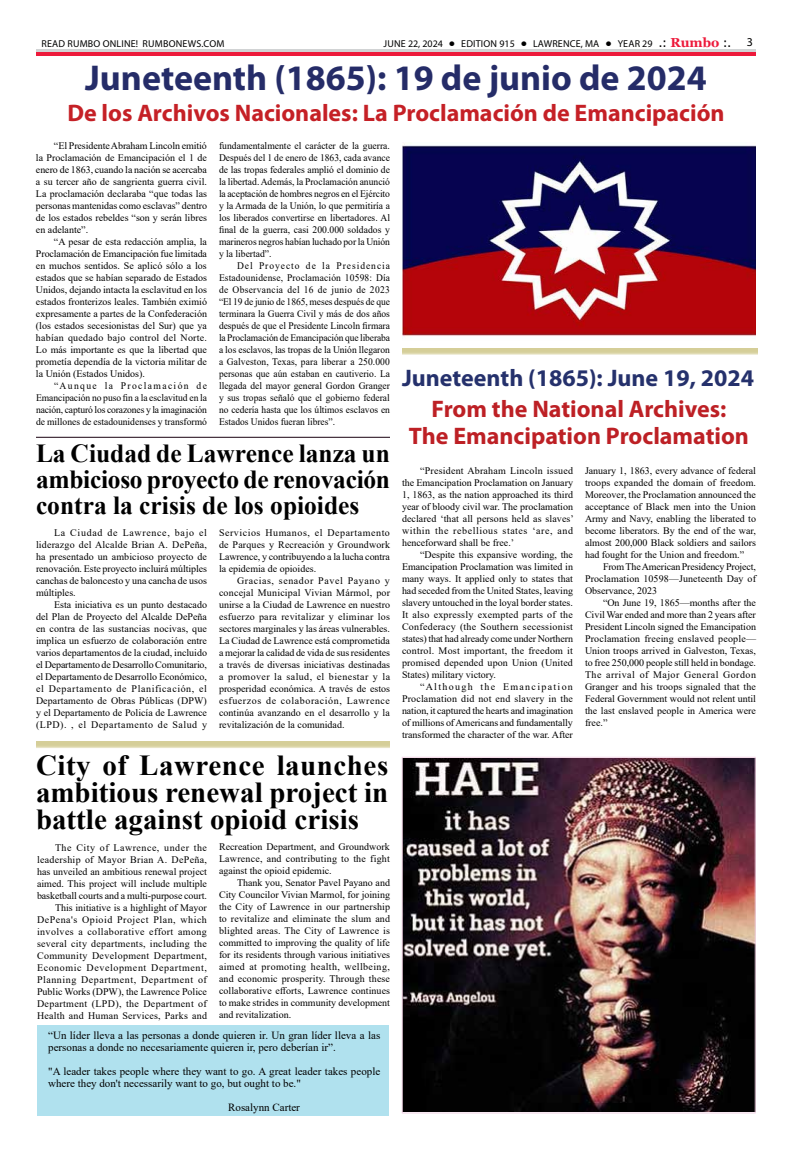
<style>
.page{position:relative;width:792px;height:1152px;background:#fff}
.page>*{position:absolute;margin:0;border:0;box-sizing:border-box;transform-origin:0 0}
.t1{font:700 36px "Myriad Pro";color:#252c68}
.t2{font:700 29px/27px "Times New Roman";color:#000;text-align:justify}
.t3{font:700 26px/26px "Times New Roman";color:#000;text-align:justify}
.t4{font:700 24px "Myriad Pro";color:#c52026}
.t5{font:700 24px/27px "Myriad Pro";color:#bd2025;text-align:center}
.t6{font:700 24px "Myriad Pro";color:#25316c}
.t7{font:12px "Myriad Pro";color:#000}
.t8{font:11px/12px "Times New Roman";color:#000}
.t9{font:10px/12px "Times New Roman";color:#000;text-align:justify}
.t10{font:10px/12px "Times New Roman";letter-spacing:.03em;color:#000;text-align:right}
.t11{font:10px/12px "Times New Roman";color:#000;text-align:justify;scale:.96 1}
.t12{font:10px/12px "Times New Roman";color:#000;text-align:justify;scale:.95 1}
.t13{font:10px "Myriad Pro";letter-spacing:.02em;color:#000}
.s1{font-family:"Tahoma";font-weight:700;color:#fff}
.s2{font-family:"Tahoma";font-size:12px}
.s3{font-family:"Georgia";font-weight:700;font-size:13px;color:#ed1a3b}
</style>
<div class="page">
<hr style="left:36px;top:52px;width:720px;height:4px;background:#ed1a3b">
<hr style="left:36px;top:49px;width:720px;height:3px;background:#d1d3d4">
<svg style="left:36px;top:741px;width:354px;height:7px;background:#d8d2a1"></svg>
<svg style="left:402px;top:348px;width:355px;height:7px;background:#dad5a6"></svg>
<img style="left:402px;top:143px;width:354px;height:195px">
<img style="left:404px;top:759px;width:350px;height:352px">
<div style="left:402px;top:757px;width:354px;height:356px;border:1px solid #f0d2e4"></div>
<hr style="left:36px;top:437px;width:354px;height:1px;background:#190010">
<div style="left:37px;top:1025px;width:352px;height:91px;background:#b0e1ee"></div>
<p class="t13" style="left:41px;top:37px;width:185px">READ RUMBO ONLINE! RUMBONEWS.COM</p>
<p class="t13" style="left:384px;top:37px;width:349px">JUNE 22, 2024 <span class="s1">•</span> EDITION 915 <span class="s1">•</span> LAWRENCE, MA <span class="s1">•</span> YEAR 29 <span class="s2">.:</span> <span class="s3">Rumbo</span> <span class="s2">:.</span></p>
<p class="t7" style="left:747px;top:35px;width:8px">3</p>
<h1 class="t1" style="left:85px;top:54px;width:623px">Juneteenth (1865): 19 de junio de 2024</h1>
<h3 class="t4" style="left:67px;top:98px;width:659px">De los Archivos Nacionales: La Proclamación de Emancipación</h3>
<p class="t9" style="left:36px;top:139px;width:173px;text-indent:18px">“El Presidente Abraham Lincoln emitió la Proclamación de Emancipación el 1 de enero de 1863, cuando la nación se acercaba a su tercer año de sangrienta guerra civil.<br>La proclamación declaraba “que todas las personas mantenidas como esclavas” dentro de los estados rebeldes “son y serán libres en adelante”.</p>
<p class="t9" style="left:36px;top:235px;width:173px;text-indent:18px">“A pesar de esta redacción amplia, la Proclamación de Emancipación fue limitada en muchos sentidos. Se aplicó sólo a los estados que se habían separado de Estados Unidos, dejando intacta la esclavitud en los estados fronterizos leales. También eximió expresamente a partes de la Confederación (los estados secesionistas del Sur) que ya habían quedado bajo control del Norte.<br>Lo más importante es que la libertad que prometía dependía de la victoria militar de la Unión (Estados Unidos).</p>
<p class="t11" style="left:36px;top:379px;width:180px;text-indent:18px">“Aunque la Proclamación de Emancipación no puso fin a la esclavitud en la nación, capturó los corazones y la imaginación de millones de estadounidenses y transformó</p>
<p class="t11" style="left:219px;top:139px;width:180px">fundamentalmente el carácter de la guerra.<br>Después del 1 de enero de 1863, cada avance de las tropas federales amplió el dominio de la libertad. Además, la Proclamación anunció la aceptación de hombres negros en el Ejército y la Armada de la Unión, lo que permitiría a los liberados convertirse en libertadores. Al final de la guerra, casi 200.000 soldados y marineros negros habían luchado por la Unión y la libertad”.</p>
<p class="t12" style="left:219px;top:259px;width:182px;text-indent:18px">Del Proyecto de la Presidencia Estadounidense, Proclamación 10598: Día de Observancia del 16 de junio de 2023 “El 19 de junio de 1865, meses después de que terminara la Guerra Civil y más de dos años después de que el Presidente Lincoln firmara la Proclamación de Emancipación que liberaba a los esclavos, las tropas de la Unión llegaron a Galveston, Texas, para liberar a 250.000 personas que aún estaban en cautiverio. La llegada del mayor general Gordon Granger y sus tropas señaló que el gobierno federal no cedería hasta que los últimos esclavos en Estados Unidos fueran libres”.</p>
<h3 class="t3" style="left:36px;top:439px;width:356px">La Ciudad de Lawrence lanza un ambicioso proyecto de renovación contra la crisis de los opioides</h3>
<p class="t9" style="left:219px;top:526px;width:173px">Servicios Humanos, el Departamento de Parques y Recreación y Groundwork Lawrence, y contribuyendo a la lucha contra la epidemia de opioides.</p>
<p class="t9" style="left:219px;top:574px;width:173px;text-indent:18px">Gracias, senador Pavel Payano y concejal Municipal Vivian Mármol, por unirse a la Ciudad de Lawrence en nuestro esfuerzo para revitalizar y eliminar los sectores marginales y las áreas vulnerables.<br>La Ciudad de Lawrence está comprometida a mejorar la calidad de vida de sus residentes a través de diversas iniciativas destinadas a promover la salud, el bienestar y la prosperidad económica. A través de estos esfuerzos de colaboración, Lawrence continúa avanzando en el desarrollo y la revitalización de la comunidad.</p>
<h2 class="t2" style="left:36px;top:751px;width:354px">City of Lawrence launches ambitious renewal project in battle against opioid crisis</h2>
<p class="t9" style="left:219px;top:841px;width:172px">Recreation Department, and Groundwork Lawrence, and contributing to the fight against the opioid epidemic.</p>
<p class="t9" style="left:219px;top:877px;width:173px;text-indent:18px">Thank you, Senator Pavel Payano and City Councilor Vivian Marmol, for joining the City of Lawrence in our partnership to revitalize and eliminate the slum and blighted areas. The City of Lawrence is committed to improving the quality of life for its residents through various initiatives aimed at promoting health, wellbeing, and economic prosperity. Through these collaborative efforts, Lawrence continues to make strides in community development and revitalization.</p>
<p class="t9" style="left:36px;top:526px;width:173px;text-indent:18px">La Ciudad de Lawrence, bajo el liderazgo del Alcalde Brian A. DePeña, ha presentado un ambicioso proyecto de renovación. Este proyecto incluirá múltiples canchas de baloncesto y una cancha de usos múltiples.</p>
<p class="t9" style="left:36px;top:598px;width:173px;text-indent:18px">Esta iniciativa es un punto destacado del Plan de Proyecto del Alcalde DePeña en contra de las sustancias nocivas, que implica un esfuerzo de colaboración entre varios departamentos de la ciudad, incluido el Departamento de Desarrollo Comunitario, el Departamento de Desarrollo Económico, el Departamento de Planificación, el Departamento de Obras Públicas (DPW) y el Departamento de Policía de Lawrence (LPD). , el Departamento de Salud y</p>
<p class="t10" style="left:37px;top:841px;width:172px">The City of Lawrence, under the leadership of Mayor Brian A. DePeña, has unveiled an ambitious renewal project aimed. This project will include multiple basketball courts and a multi-purpose court.<br>This initiative is a highlight of Mayor DePena's Opioid Project Plan, which involves a collaborative effort among several city departments, including the Community Development Department, Economic Development Department, Planning Department, Department of Public Works (DPW), the Lawrence Police Department (LPD), the Department of Health and Human Services, Parks and</p>
<p class="t8" style="left:48px;top:1029px;width:334px">“Un líder lleva a las personas a donde quieren ir. Un gran líder lleva a las personas a donde no necesariamente quieren ir, pero deberían ir”.</p>
<p class="t8" style="left:48px;top:1065px;width:334px">"A leader takes people where they want to go. A great leader takes people where they don't necessarily want to go, but ought to be."</p>
<p class="t8" style="left:228px;top:1101px;width:73px">Rosalynn Carter</p>
<h3 class="t6" style="left:402px;top:362px;width:354px">Juneteenth (1865): June 19, 2024</h3>
<h3 class="t5" style="left:409px;top:395px;width:342px">From the National Archives:<br>The Emancipation Proclamation</h3>
<p class="t9" style="left:402px;top:464px;width:173px;text-indent:18px">“President Abraham Lincoln issued the Emancipation Proclamation on January 1, 1863, as the nation approached its third year of bloody civil war. The proclamation declared ‘that all persons held as slaves’ within the rebellious states ‘are, and henceforward shall be free.’</p>
<p class="t9" style="left:402px;top:548px;width:173px;text-indent:18px">“Despite this expansive wording, the Emancipation Proclamation was limited in many ways. It applied only to states that had seceded from the United States, leaving slavery untouched in the loyal border states.<br>It also expressly exempted parts of the Confederacy (the Southern secessionist states) that had already come under Northern control. Most important, the freedom it promised depended upon Union (United States) military victory.</p>
<p class="t9" style="left:402px;top:680px;width:173px;text-indent:18px">“Although the Emancipation Proclamation did not end slavery in the nation, it captured the hearts and imagination of millions of Americans and fundamentally transformed the character of the war. After</p>
<p class="t9" style="left:585px;top:464px;width:173px">January 1, 1863, every advance of federal troops expanded the domain of freedom.<br>Moreover, the Proclamation announced the acceptance of Black men into the Union Army and Navy, enabling the liberated to become liberators. By the end of the war, almost 200,000 Black soldiers and sailors had fought for the Union and freedom.”</p>
<p class="t9" style="left:585px;top:560px;width:173px;text-indent:18px">From The American Presidency Project, Proclamation 10598—Juneteenth Day of Observance, 2023</p>
<p class="t9" style="left:585px;top:596px;width:173px;text-indent:18px">“On June 19, 1865—months after the Civil War ended and more than 2 years after President Lincoln signed the Emancipation Proclamation freeing enslaved people— Union troops arrived in Galveston, Texas, to free 250,000 people still held in bondage.<br>The arrival of Major General Gordon Granger and his troops signaled that the Federal Government would not relent until the last enslaved people in America were free.”</p>
</div>
